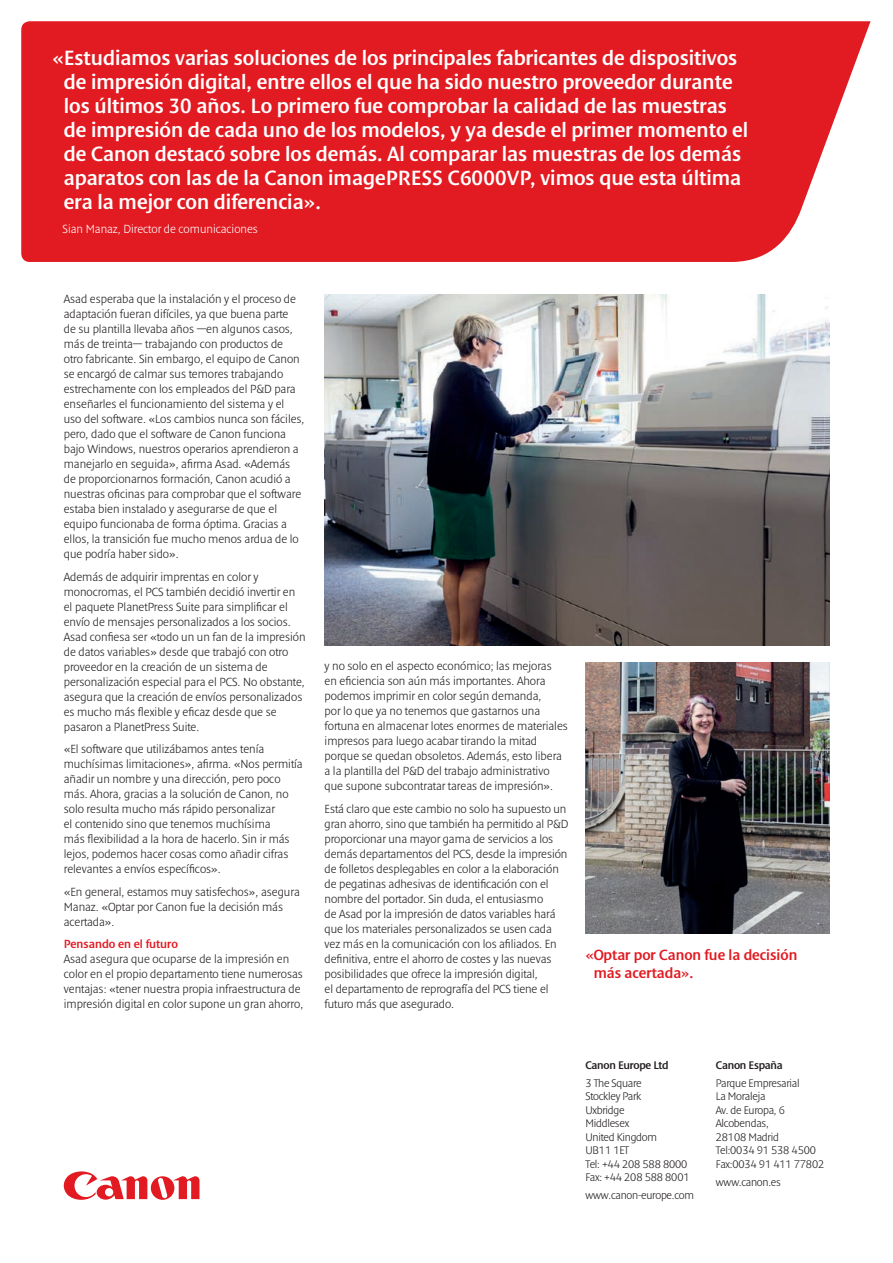
<style>
.page{position:relative;width:893px;height:1263px;background:#fff}
.page>*{position:absolute;margin:0;border:0;box-sizing:border-box;transform-origin:0 0}
.t1{font:600 21px/24px "Denda New";color:#fff}
.t2{font:600 15px/18px "Denda New";color:#e21a21}
.t3{font:300 12px/15px "Denda New";color:#231f20}
.t4{font:300 12px "Denda New";color:#fff}
.t5{font:600 12px "Denda New";color:#e21a21}
.t6{font:300 11.25px/13.5px "Denda New";letter-spacing:-.02em;color:#231f20}
.t7{font:600 11.25px "Denda New";letter-spacing:-.02em;color:#231f20}
</style>
<div class="page">
<svg style="left:64px;top:1171px;width:135px;height:29px"></svg>
<div style="left:21px;top:21px;width:849px;height:241px;background:#e21a21"></div>
<img style="left:325px;top:295px;width:504px;height:350px">
<img style="left:585px;top:662px;width:244px;height:271px">
<p class="t1" style="left:64px;top:46px;width:686px;text-indent:-12px">«Estudiamos varias soluciones de los principales fabricantes de dispositivos de impresión digital, entre ellos el que ha sido nuestro proveedor durante los últimos 30 años. Lo primero fue comprobar la calidad de las muestras de impresión de cada uno de los modelos, y ya desde el primer momento el de Canon destacó sobre los demás. Al comparar las muestras de los demás aparatos con las de la Canon imagePRESS C6000VP, vimos que esta última era la mejor con diferencia».</p>
<p class="t4" style="left:63px;top:222px;width:197px">Sian Manaz, Director de comunicaciones</p>
<p class="t3" style="left:64px;top:292px;width:242px">Asad esperaba que la instalación y el proceso de adaptación fueran difíciles, ya que buena parte<br>de su plantilla llevaba años —en algunos casos, más de treinta— trabajando con productos de otro fabricante. Sin embargo, el equipo de Canon se encargó de calmar sus temores trabajando estrechamente con los empleados del P&amp;D para enseñarles el funcionamiento del sistema y el uso del software. «Los cambios nunca son fáciles, pero, dado que el software de Canon funciona bajo Windows, nuestros operarios aprendieron a manejarlo en seguida», afirma Asad. «Además de proporcionarnos formación, Canon acudió a nuestras oficinas para comprobar que el software estaba bien instalado y asegurarse de que el equipo funcionaba de forma óptima. Gracias a ellos, la transición fue mucho menos ardua de lo que podría haber sido».</p>
<p class="t3" style="left:64px;top:569px;width:243px">Además de adquirir imprentas en color y monocromas, el PCS también decidió invertir en el paquete PlanetPress Suite para simplificar el envío de mensajes personalizados a los socios.<br>Asad confiesa ser «todo un un fan de la impresión de datos variables» desde que trabajó con otro proveedor en la creación de un sistema de personalización especial para el PCS. No obstante, asegura que la creación de envíos personalizados es mucho más flexible y eficaz desde que se pasaron a PlanetPress Suite.</p>
<p class="t3" style="left:64px;top:742px;width:240px">«El software que utilizábamos antes tenía muchísimas limitaciones», afirma. «Nos permitía añadir un nombre y una dirección, pero poco más. Ahora, gracias a la solución de Canon, no solo resulta mucho más rápido personalizar<br>el contenido sino que tenemos muchísima<br>más flexibilidad a la hora de hacerlo. Sin ir más lejos, podemos hacer cosas como añadir cifras relevantes a envíos específicos».</p>
<p class="t3" style="left:64px;top:884px;width:237px">«En general, estamos muy satisfechos», asegura<br>Manaz. «Optar por Canon fue la decisión más acertada».</p>
<p class="t5" style="left:64px;top:937px;width:116px">Pensando en el futuro</p>
<p class="t3" style="left:64px;top:952px;width:241px">Asad asegura que ocuparse de la impresión en color en el propio departamento tiene numerosas ventajas: «tener nuestra propia infraestructura de impresión digital en color supone un gran ahorro,</p>
<p class="t3" style="left:325px;top:659px;width:245px">y no solo en el aspecto económico; las mejoras<br>en eficiencia son aún más importantes. Ahora podemos imprimir en color según demanda,<br>por lo que ya no tenemos que gastarnos una fortuna en almacenar lotes enormes de materiales impresos para luego acabar tirando la mitad porque se quedan obsoletos. Además, esto libera a la plantilla del P&amp;D del trabajo administrativo que supone subcontratar tareas de impresión».</p>
<p class="t3" style="left:325px;top:801px;width:245px">Está claro que este cambio no solo ha supuesto un gran ahorro, sino que también ha permitido al P&amp;D proporcionar una mayor gama de servicios a los demás departamentos del PCS, desde la impresión de folletos desplegables en color a la elaboración de pegatinas adhesivas de identificación con el nombre del portador. Sin duda, el entusiasmo<br>de Asad por la impresión de datos variables hará que los materiales personalizados se usen cada vez más en la comunicación con los afiliados. En definitiva, entre el ahorro de costes y las nuevas posibilidades que ofrece la impresión digital,<br>el departamento de reprografía del PCS tiene el futuro más que asegurado.</p>
<p class="t2" style="left:594px;top:946px;width:205px;text-indent:-8px">«Optar por Canon fue la decisión más acertada».</p>
<p class="t7" style="left:585px;top:1059px;width:85px">Canon Europe Ltd</p>
<p class="t6" style="left:585px;top:1076px;width:106px">3 The Square<br>Stockley Park<br>Uxbridge<br>Middlesex<br>United Kingdom<br>UB11 1ET<br>Tel: +44 208 588 8000<br>Fax: +44 208 588 8001</p>
<p class="t6" style="left:585px;top:1189px;width:110px">www.canon-europe.com</p>
<p class="t7" style="left:716px;top:1059px;width:69px">Canon España</p>
<p class="t6" style="left:716px;top:1076px;width:110px">Parque Empresarial<br>La Moraleja<br>Av. de Europa, 6<br>Alcobendas,<br>28108 Madrid<br>Tel:0034 91 538 4500<br>Fax:0034 91 411 77802</p>
<p class="t6" style="left:716px;top:1175px;width:67px">www.canon.es</p>
</div>
